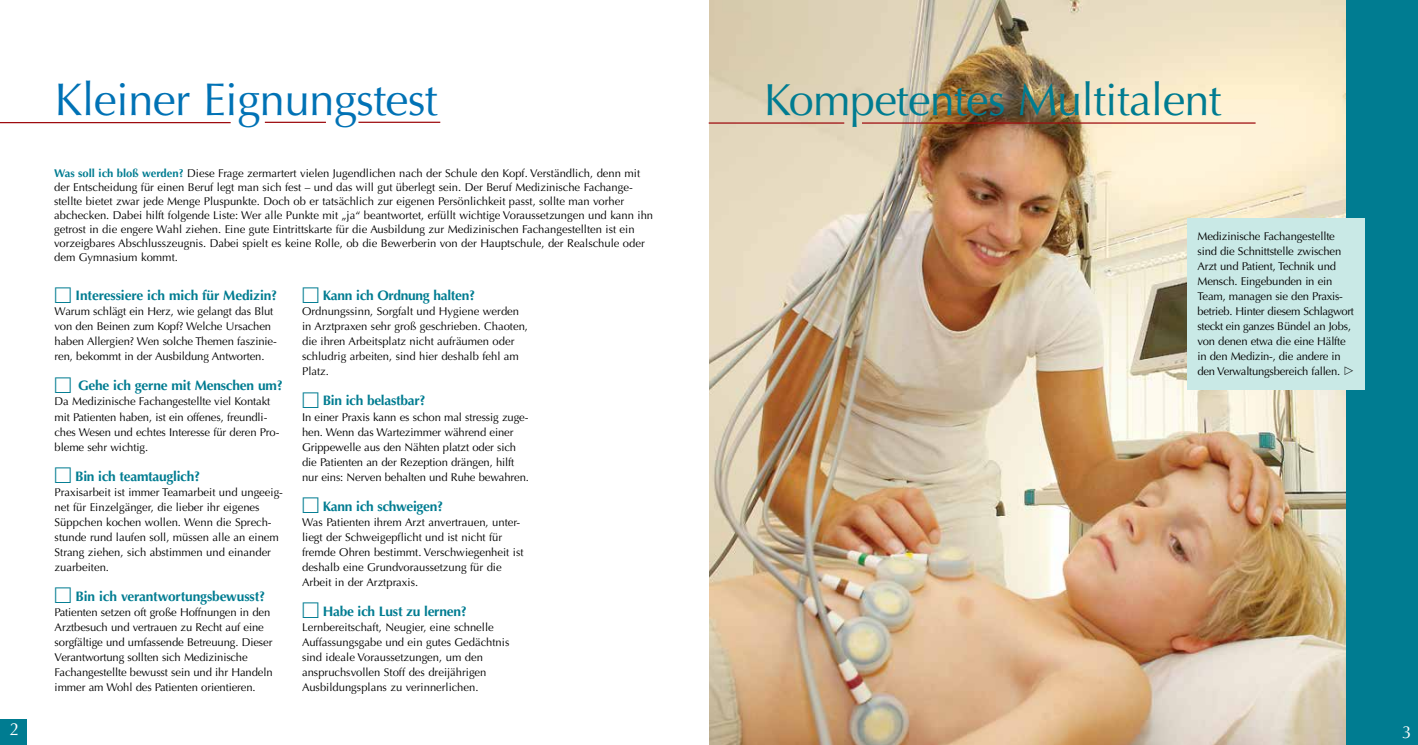
<style>
.page{position:relative;width:1418px;height:745px;background:#fff}
.page>*{position:absolute;margin:0;border:0;box-sizing:border-box;transform-origin:0 0}
.t1{font:45.88px "Optima";letter-spacing:-.015em;color:#0072b5}
.t2{font:45px "Optima";letter-spacing:-.015em;color:#007c91}
.t3{font:17.5px "Optima";color:#fff}
.t4{font:700 13.75px "Optima";letter-spacing:-.02em;color:#007c91}
.t5{font:11.25px/15px "Optima";color:#000}
.s1{font-weight:700;color:#007c91}
.s2{font-family:"LNS Sonderzeichen";font-weight:400;font-size:22.5px}
.s3{font-family:"LNS Sonderzeichen"}
</style>
<div class="page">
<div style="left:0;top:718px;width:27px;height:26px;background:#007c91"></div>
<div style="left:1341px;top:0;width:76px;height:744px;background:#007c91"></div>
<img style="left:709px;top:0;width:636px;height:744px">
<div style="left:1187px;top:218px;width:177px;height:171px;background:#c9e9e6"></div>
<hr style="left:0;top:122px;width:231px;height:1px;background:#9e0b0f">
<hr style="left:708px;top:122px;width:136px;height:2px;background:#9e0b0f">
<hr style="left:862px;top:122px;width:393px;height:2px;background:#9e0b0f">
<hr style="left:265px;top:122px;width:61px;height:1px;background:#9e0b0f">
<hr style="left:358px;top:122px;width:82px;height:1px;background:#9e0b0f">
<h1 class="t1" style="left:54px;top:72px;width:385px">Kleiner Eignungstest</h1>
<p class="t5" style="left:54px;top:166px;width:600px;line-height:14px"><span class="s1">Was soll ich bloß werden?</span> Diese Frage zermartert vielen Jugendlichen nach der Schule den Kopf. Verständlich, denn mit der Entscheidung für einen Beruf legt man sich fest – und das will gut überlegt sein. Der Beruf Medizinische Fachange&shy;stellte bietet zwar jede Menge Pluspunkte. Doch ob er tatsächlich zur eigenen Persönlichkeit passt, sollte man vorher abchecken. Dabei hilft folgende Liste: Wer alle Punkte mit „ja“ beantwortet, erfüllt wichtige Voraussetzungen und kann ihn getrost in die engere Wahl ziehen. Eine gute Eintrittskarte für die Ausbildung zur Medizinischen Fachangestellten ist ein vorzeigbares Abschlusszeugnis. Dabei spielt es keine Rolle, ob die Bewerberin von der Hauptschule, der Realschule oder dem Gymnasium kommt.</p>
<p class="t4" style="left:55px;top:287px;width:224px"><span class="s2">N</span> Interessiere ich mich für Medizin?</p>
<p class="t5" style="left:55px;top:304px;width:224px">Warum schlägt ein Herz, wie gelangt das Blut von den Beinen zum Kopf? Welche Ursachen haben Allergien? Wen solche Themen faszinie&shy;ren, bekommt in der Ausbildung Antworten.</p>
<p class="t4" style="left:55px;top:377px;width:230px"><span class="s2">N</span> Gehe ich gerne mit Menschen um?</p>
<p class="t5" style="left:55px;top:394px;width:225px">Da Medizinische Fachangestellte viel Kontakt mit Patienten haben, ist ein offenes, freundli&shy;ches Wesen und echtes Interesse für deren Pro&shy;bleme sehr wichtig.</p>
<p class="t4" style="left:55px;top:467px;width:147px"><span class="s2">N</span> Bin ich teamtauglich?</p>
<p class="t5" style="left:55px;top:484px;width:230px">Praxisarbeit ist immer Teamarbeit und ungeeig&shy;net für Einzelgänger, die lieber ihr eigenes Süppchen kochen wollen. Wenn die Sprech&shy;stunde rund laufen soll, müssen alle an einem Strang ziehen, sich abstimmen und einander zuarbeiten.</p>
<p class="t4" style="left:55px;top:587px;width:212px"><span class="s2">N</span> Bin ich verantwortungsbewusst?</p>
<p class="t5" style="left:55px;top:604px;width:219px">Patienten setzen oft große Hoffnungen in den Arztbesuch und vertrauen zu Recht auf eine sorgfältige und umfassende Betreuung. Dieser Verantwortung sollten sich Medizinische Fachangestellte bewusst sein und ihr Handeln immer am Wohl des Patienten orientieren.</p>
<p class="t4" style="left:302px;top:287px;width:175px"><span class="s2">N</span> Kann ich Ordnung halten?</p>
<p class="t5" style="left:302px;top:304px;width:227px">Ordnungssinn, Sorgfalt und Hygiene werden in Arztpraxen sehr groß geschrieben. Chaoten, die ihren Arbeitsplatz nicht aufräumen oder schludrig arbeiten, sind hier deshalb fehl am Platz.</p>
<p class="t4" style="left:302px;top:392px;width:125px"><span class="s2">N</span> Bin ich belastbar?</p>
<p class="t5" style="left:302px;top:409px;width:228px">In einer Praxis kann es schon mal stressig zuge&shy;hen. Wenn das Wartezimmer während einer Grippewelle aus den Nähten platzt oder sich die Patienten an der Rezeption drängen, hilft nur eins: Nerven behalten und Ruhe bewahren.</p>
<p class="t4" style="left:302px;top:497px;width:143px"><span class="s2">N</span> Kann ich schweigen?</p>
<p class="t5" style="left:302px;top:514px;width:223px">Was Patienten ihrem Arzt anvertrauen, unter&shy;liegt der Schweigepflicht und ist nicht für fremde Ohren bestimmt. Verschwiegenheit ist deshalb eine Grundvoraussetzung für die Arbeit in der Arztpraxis.</p>
<p class="t4" style="left:302px;top:602px;width:166px"><span class="s2">N</span> Habe ich Lust zu lernen?</p>
<p class="t5" style="left:302px;top:619px;width:209px">Lernbereitschaft, Neugier, eine schnelle Auffassungsgabe und ein gutes Gedächtnis sind ideale Voraussetzungen, um den anspruchsvollen Stoff des dreijährigen Ausbildungsplans zu verinnerlichen.</p>
<h2 class="t2" style="left:763px;top:73px;width:459px">Kompetentes Multitalent</h2>
<p class="t5" style="left:1197px;top:229px;width:159px">Medizinische Fachangestellte sind die Schnittstelle zwischen<br>Arzt und Patient, Technik und<br>Mensch. Eingebunden in ein<br>Team, managen sie den Praxis&shy;betrieb. Hinter diesem Schlagwort steckt ein ganzes Bündel an Jobs, von denen etwa die eine Hälfte in den Medizin-, die andere in den Verwaltungsbereich fallen. <span class="s3">!</span></p>
<h3 class="t3" style="left:10px;top:718px;width:11px">2</h3>
<h3 class="t3" style="left:1398px;top:721px;width:11px">1</h3>
<h3 class="t3" style="left:1401px;top:721px;width:11px">3</h3>
</div>
